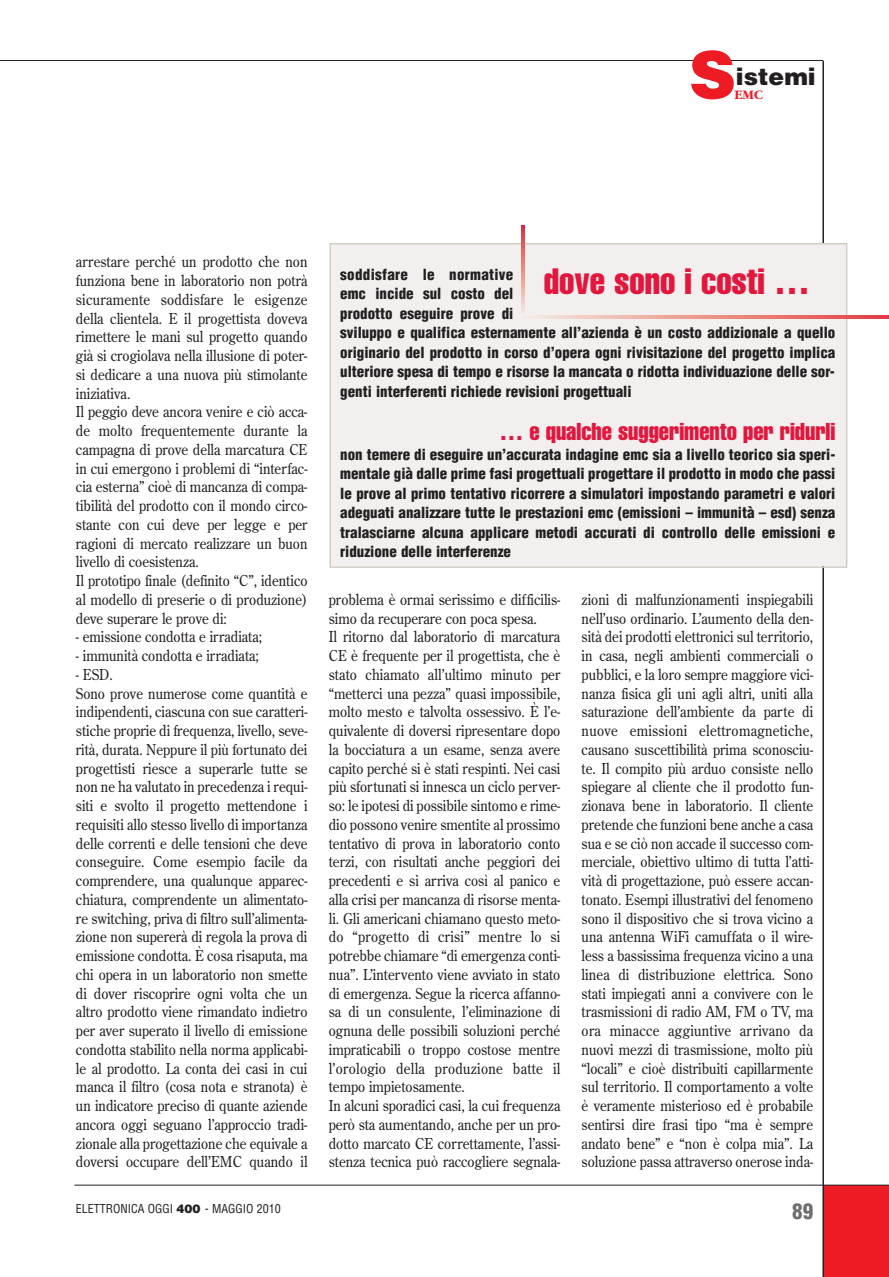
<style>
.page{position:relative;width:889px;height:1277px;background:#fff}
.page>*{position:absolute;margin:0;border:0;box-sizing:border-box;transform-origin:0 0}
.t1{font:900 64.8px "Helvetica LT";color:#ed1c24}
.t2{font:extra-condensed 36px "Helvetica LT";color:#e3173e}
.t3{font:extra-condensed 24px "Helvetica LT";color:#e3173e}
.t4{font:900 23.55px "Helvetica LT";color:#231f20}
.t5{font:900 condensed 21px "Helvetica LT";color:#6d6e70}
.t6{font:15px/18.8px "Century Old Style LT";color:#231f20;scale:.9 1}
.t7{font:900 condensed 15px/19.5px "Helvetica LT";color:#231f20}
.t8{font:700 13.5px "Garamond LT";color:#ed1c24}
.t9{font:condensed 12px "Helvetica LT";color:#231f20}
.s1{font-weight:900;font-stretch:normal}
</style>
<div class="page">
<div style="left:823px;top:1185px;width:65px;height:92px;background:#ed1c24"></div>
<hr style="left:822px;top:61px;width:2px;height:1216px;background:#231f20">
<hr style="left:0;top:60px;width:823px;height:1px;background:#231f20">
<hr style="left:74px;top:1185px;width:814px;height:1px;background:#231f20">
<div style="left:331px;top:244px;width:514px;height:322px;background:#f2efee"></div>
<div style="left:329px;top:243px;width:518px;height:325px;border:2px solid #d1cdc5"></div>
<svg style="left:521px;top:226px;width:3px;height:86px"></svg>
<svg style="left:536px;top:316px;width:352px;height:3px"></svg>
<h1 class="t1" style="left:689px;top:38px;width:48px">S</h1>
<h3 class="t4" style="left:735px;top:63px;width:81px">istemi</h3>
<p class="t8" style="left:734px;top:88px;width:30px">EMC</p>
<p class="t6" style="left:76px;top:253px;width:259px">arrestare perché un prodotto che non funziona bene in laboratorio non potrà sicuramente soddisfare le esigenze della clientela. E il progettista doveva rimettere le mani sul progetto quando già si crogiolava nella illusione di poter&shy;si dedicare a una nuova più stimolante iniziativa.<br>Il peggio deve ancora venire e ciò acca&shy;de molto frequentemente durante la campagna di prove della marcatura CE in cui emergono i problemi di “interfac&shy;cia esterna” cioè di mancanza di compa&shy;tibilità del prodotto con il mondo circo&shy;stante con cui deve per legge e per ragioni di mercato realizzare un buon livello di coesistenza.<br>Il prototipo finale (definito “C”, identico al modello di preserie o di produzione) deve superare le prove di:</p>
<p class="t6" style="left:76px;top:628px;width:208px">- emissione condotta e irradiata;</p>
<p class="t6" style="left:76px;top:647px;width:205px">- immunità condotta e irradiata;</p>
<p class="t6" style="left:76px;top:666px;width:259px">- ESD.<br>Sono prove numerose come quantità e indipendenti, ciascuna con sue caratteri&shy;stiche proprie di frequenza, livello, seve&shy;rità, durata. Neppure il più fortunato dei progettisti riesce a superarle tutte se non ne ha valutato in precedenza i requi&shy;siti e svolto il progetto mettendone i requisiti allo stesso livello di importanza delle correnti e delle tensioni che deve conseguire. Come esempio facile da comprendere, una qualunque apparec&shy;chiatura, comprendente un alimentato&shy;re switching, priva di filtro sull’alimenta&shy;zione non supererà di regola la prova di emissione condotta. È cosa risaputa, ma chi opera in un laboratorio non smette di dover riscoprire ogni volta che un altro prodotto viene rimandato indietro per aver superato il livello di emissione condotta stabilito nella norma applicabi&shy;le al prodotto. La conta dei casi in cui manca il filtro (cosa nota e stranota) è un indicatore preciso di quante aziende ancora oggi seguano l’approccio tradi&shy;zionale alla progettazione che equivale a doversi occupare dell’EMC quando il</p>
<p class="t7" style="left:340px;top:264px;width:496px">soddisfare le normative<br>emc incide sul costo del<br>prodotto eseguire prove di<br>sviluppo e qualifica esternamente all’azienda è un costo addizionale a quello originario del prodotto in corso d’opera ogni rivisitazione del progetto implica ulteriore spesa di tempo e risorse la mancata o ridotta individuazione delle sor&shy;genti interferenti richiede revisioni progettuali</p>
<h3 class="t3" style="left:499px;top:423px;width:337px">… e qualche suggerimento per ridurli</h3>
<p class="t7" style="left:340px;top:444px;width:496px;text-align:justify">non temere di eseguire un’accurata indagine emc sia a livello teorico sia speri&shy;mentale già dalle prime fasi progettuali progettare il prodotto in modo che passi le prove al primo tentativo ricorrere a simulatori impostando parametri e valori adeguati analizzare tutte le prestazioni emc (emissioni – immunità – esd) senza tralasciarne alcuna applicare metodi accurati di controllo delle emissioni e riduzione delle interferenze</p>
<h2 class="t2" style="left:543px;top:269px;width:268px">dove sono i costi …</h2>
<p class="t6" style="left:329px;top:591px;width:259px">problema è ormai serissimo e difficilis&shy;simo da recuperare con poca spesa.<br>Il ritorno dal laboratorio di marcatura CE è frequente per il progettista, che è stato chiamato all’ultimo minuto per “metterci una pezza” quasi impossibile, molto mesto e talvolta ossessivo. È l’e&shy;quivalente di doversi ripresentare dopo la bocciatura a un esame, senza avere capito perché si è stati respinti. Nei casi più sfortunati si innesca un ciclo perver&shy;so: le ipotesi di possibile sintomo e rime&shy;dio possono venire smentite al prossimo tentativo di prova in laboratorio conto terzi, con risultati anche peggiori dei precedenti e si arriva così al panico e alla crisi per mancanza di risorse menta&shy;li. Gli americani chiamano questo meto&shy;do “progetto di crisi” mentre lo si potrebbe chiamare “di emergenza conti&shy;nua”. L’intervento viene avviato in stato di emergenza. Segue la ricerca affanno&shy;sa di un consulente, l’eliminazione di ognuna delle possibili soluzioni perché impraticabili o troppo costose mentre l’orologio della produzione batte il tempo impietosamente.<br>In alcuni sporadici casi, la cui frequenza però sta aumentando, anche per un pro&shy;dotto marcato CE correttamente, l’assi&shy;stenza tecnica può raccogliere segnala-</p>
<p class="t6" style="left:581px;top:591px;width:259px;text-align:justify">zioni di malfunzionamenti inspiegabili nell’uso ordinario. L’aumento della den&shy;sità dei prodotti elettronici sul territorio, in casa, negli ambienti commerciali o pubblici, e la loro sempre maggiore vici&shy;nanza fisica gli uni agli altri, uniti alla saturazione dell’ambiente da parte di nuove emissioni elettromagnetiche, causano suscettibilità prima sconosciu&shy;te. Il compito più arduo consiste nello spiegare al cliente che il prodotto fun&shy;zionava bene in laboratorio. Il cliente pretende che funzioni bene anche a casa sua e se ciò non accade il successo com&shy;merciale, obiettivo ultimo di tutta l’atti&shy;vità di progettazione, può essere accan&shy;tonato. Esempi illustrativi del fenomeno sono il dispositivo che si trova vicino a una antenna WiFi camuffata o il wire&shy;less a bassissima frequenza vicino a una linea di distribuzione elettrica. Sono stati impiegati anni a convivere con le trasmissioni di radio AM, FM o TV, ma ora minacce aggiuntive arrivano da nuovi mezzi di trasmissione, molto più “locali” e cioè distribuiti capillarmente sul territorio. Il comportamento a volte è veramente misterioso ed è probabile sentirsi dire frasi tipo “ma è sempre andato bene” e “non è colpa mia”. La soluzione passa attraverso onerose inda-</p>
<p class="t9" style="left:76px;top:1204px;width:206px">ELETTRONICA OGGI <span class="s1">400</span> - MAGGIO 2010</p>
<h3 class="t5" style="left:792px;top:1202px;width:22px">89</h3>
</div>
